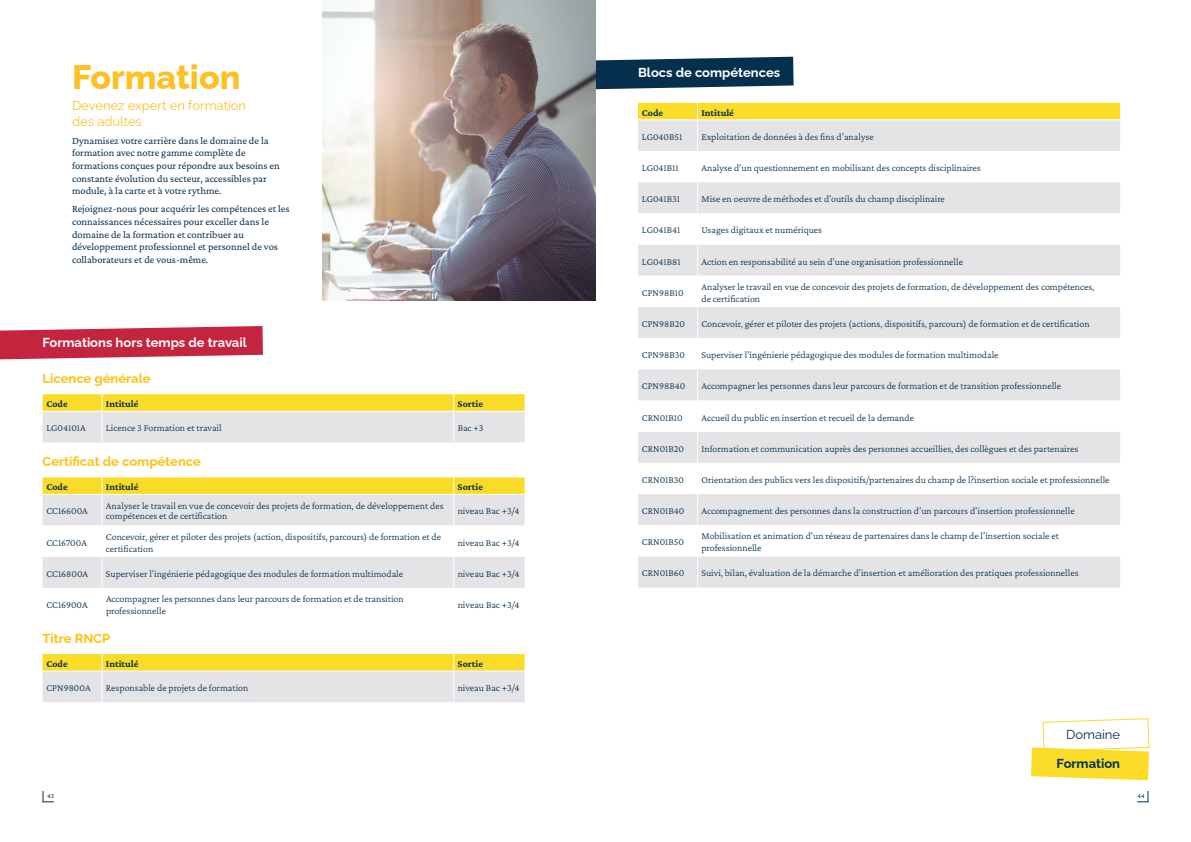
<style>
.page{position:relative;width:1191px;height:842px;background:#fff}
.page>*{position:absolute;margin:0;border:0;box-sizing:border-box;transform-origin:0 0}
.sous_titre{font:800 34px "Raleway";color:#fdc125}
.titre{font:700 13px "Raleway";color:#fec210}
.sous_titre-2{font:700 13px "Raleway";color:#fff}
.sous_titre-3{font:13px/15.6px "Raleway";color:#fdc125}
.sous_titre-4{font:700 13px "Raleway";color:#05314d}
.sous_titre-5{font:13px "Raleway";color:#05314d}
.sous_titre-6{font:10.5px/12.6px "Crimson Pro";color:#05304d}
.t1{font:300 10px/12px "Crimson Pro";color:#05304d}
.t2{font:700 10px "Crimson Pro";color:#05304d}
.t3{font:7px "Crimson Pro";color:#05304d}
</style>
<div class="page">
<svg style="left:43px;top:394px;width:481px;height:48px;background:#ece2a6"></svg>
<hr style="left:102px;top:411px;width:1px;height:31px;background:#fff">
<svg style="left:43px;top:654px;width:481px;height:48px;background:#ece1a6"></svg>
<hr style="left:102px;top:671px;width:1px;height:31px;background:#fff">
<div style="left:43px;top:495px;width:481px;height:30px;background:#e4e4e7"></div>
<div style="left:43px;top:557px;width:481px;height:31px;background:#e4e4e7"></div>
<hr style="left:453px;top:495px;width:1px;height:30px;background:#fff">
<hr style="left:453px;top:557px;width:1px;height:31px;background:#fff">
<svg style="left:43px;top:477px;width:481px;height:17px;background:#fadd2e"></svg>
<hr style="left:102px;top:494px;width:1px;height:31px;background:#fff">
<hr style="left:102px;top:557px;width:1px;height:31px;background:#fff">
<svg style="left:0;top:326px;width:263px;height:33px;background:#cc4056"></svg>
<svg style="left:595px;top:57px;width:198px;height:32px;background:#1e455f"></svg>
<svg style="left:1031px;top:718px;width:119px;height:62px"></svg>
<div style="left:638px;top:120px;width:482px;height:468px;background:#e4e4e7"></div>
<svg style="left:638px;top:151px;width:482px;height:405px"></svg>
<div style="left:638px;top:103px;width:482px;height:17px;background:#fadc29"></div>
<hr style="left:697px;top:120px;width:1px;height:31px;background:#fff">
<hr style="left:697px;top:151px;width:1px;height:31px;background:#fff">
<hr style="left:697px;top:182px;width:1px;height:31px;background:#fff">
<hr style="left:697px;top:213px;width:1px;height:32px;background:#fff">
<hr style="left:697px;top:245px;width:1px;height:31px;background:#fff">
<hr style="left:697px;top:276px;width:1px;height:31px;background:#fff">
<hr style="left:697px;top:307px;width:1px;height:31px;background:#fff">
<hr style="left:697px;top:338px;width:1px;height:31px;background:#fff">
<hr style="left:697px;top:369px;width:1px;height:31px;background:#fff">
<hr style="left:697px;top:400px;width:1px;height:32px;background:#fff">
<hr style="left:697px;top:432px;width:1px;height:31px;background:#fff">
<hr style="left:697px;top:463px;width:1px;height:31px;background:#fff">
<hr style="left:697px;top:494px;width:1px;height:31px;background:#fff">
<hr style="left:697px;top:525px;width:1px;height:31px;background:#fff">
<hr style="left:697px;top:556px;width:1px;height:32px;background:#fff">
<img style="left:322px;top:0;width:273px;height:300px">
<svg style="left:1137px;top:791px;width:11px;height:11px"></svg>
<svg style="left:43px;top:791px;width:11px;height:11px"></svg>
<p class="sous_titre" style="left:72px;top:50px;width:170px">Formation</p>
<p class="sous_titre-3" style="left:72px;top:96px;width:176px">Devenez expert en formation des adultes</p>
<p class="sous_titre-6" style="left:72px;top:134px;width:209px">Dynamisez votre carrière dans le domaine de la formation avec notre gamme complète de formations conçues pour répondre aux besoins en constante évolution du secteur, accessibles par module, à la carte et à votre rythme.</p>
<p class="sous_titre-6" style="left:72px;top:203px;width:219px">Rejoignez-nous pour acquérir les compétences et les connaissances nécessaires pour exceller dans le domaine de la formation et contribuer au développement professionnel et personnel de vos collaborateurs et de vous-même.</p>
<p class="sous_titre-2" style="left:43px;top:333px;width:206px">Formations hors temps de travail</p>
<p class="titre" style="left:43px;top:368px;width:110px">Licence générale</p>
<p class="t2" style="left:46px;top:398px;width:23px">Code</p>
<p class="t2" style="left:106px;top:398px;width:34px">Intitulé</p>
<p class="t2" style="left:457px;top:398px;width:27px">Sortie</p>
<p class="t1" style="left:46px;top:422px;width:41px">LG04101A</p>
<p class="t1" style="left:106px;top:422px;width:117px">Licence 3 Formation et travail</p>
<p class="t1" style="left:458px;top:422px;width:27px">Bac +3</p>
<p class="titre" style="left:43px;top:451px;width:160px">Certificat de compétence</p>
<p class="t2" style="left:46px;top:481px;width:23px">Code</p>
<p class="t2" style="left:106px;top:481px;width:34px">Intitulé</p>
<p class="t2" style="left:457px;top:481px;width:27px">Sortie</p>
<p class="t1" style="left:46px;top:505px;width:43px">CC16600A</p>
<p class="t1" style="left:106px;top:501px;width:339px;line-height:10px">Analyser le travail en vue de concevoir des projets de formation, de développement des compétences et de certification</p>
<p class="t1" style="left:458px;top:505px;width:63px">niveau Bac +3/4</p>
<p class="t1" style="left:46px;top:536px;width:42px">CC16700A</p>
<p class="t1" style="left:106px;top:530px;width:337px">Concevoir, gérer et piloter des projets (action, dispositifs, parcours) de formation et de certification</p>
<p class="t1" style="left:458px;top:536px;width:63px">niveau Bac +3/4</p>
<p class="t1" style="left:46px;top:567px;width:43px">CC16800A</p>
<p class="t1" style="left:106px;top:567px;width:299px">Superviser l’ingénierie pédagogique des modules de formation multimodale</p>
<p class="t1" style="left:458px;top:567px;width:63px">niveau Bac +3/4</p>
<p class="t1" style="left:46px;top:599px;width:43px">CC16900A</p>
<p class="t1" style="left:106px;top:593px;width:299px">Accompagner les personnes dans leur parcours de formation et de transition professionnelle</p>
<p class="t1" style="left:458px;top:599px;width:63px">niveau Bac +3/4</p>
<p class="titre" style="left:43px;top:628px;width:69px">Titre RNCP</p>
<p class="t2" style="left:46px;top:657px;width:23px">Code</p>
<p class="t2" style="left:106px;top:657px;width:34px">Intitulé</p>
<p class="t2" style="left:457px;top:657px;width:27px">Sortie</p>
<p class="t1" style="left:46px;top:682px;width:46px">CPN9800A</p>
<p class="t1" style="left:106px;top:682px;width:144px">Responsable de projets de formation</p>
<p class="t1" style="left:458px;top:682px;width:63px">niveau Bac +3/4</p>
<p class="sous_titre-2" style="left:638px;top:62px;width:144px">Blocs de compétences</p>
<p class="t2" style="left:642px;top:106px;width:23px">Code</p>
<p class="t2" style="left:701px;top:106px;width:34px">Intitulé</p>
<p class="t1" style="left:642px;top:130px;width:42px">LG040B51</p>
<p class="t1" style="left:701px;top:130px;width:174px">Exploitation de données à des fins d’analyse</p>
<p class="t1" style="left:642px;top:162px;width:38px">LG041B11</p>
<p class="t1" style="left:701px;top:162px;width:281px">Analyse d’un questionnement en mobilisant des concepts disciplinaires</p>
<p class="t1" style="left:642px;top:193px;width:40px">LG041B31</p>
<p class="t1" style="left:701px;top:193px;width:245px">Mise en oeuvre de méthodes et d’outils du champ disciplinaire</p>
<p class="t1" style="left:642px;top:224px;width:40px">LG041B41</p>
<p class="t1" style="left:701px;top:224px;width:122px">Usages digitaux et numériques</p>
<p class="t1" style="left:642px;top:255px;width:40px">LG041B81</p>
<p class="t1" style="left:701px;top:255px;width:263px">Action en responsabilité au sein d’une organisation professionnelle</p>
<p class="t1" style="left:642px;top:286px;width:43px">CPN98B10</p>
<p class="t1" style="left:701px;top:280px;width:394px">Analyser le travail en vue de concevoir des projets de formation, de développement des compétences, de certification</p>
<p class="t1" style="left:642px;top:318px;width:45px">CPN98B20</p>
<p class="t1" style="left:701px;top:318px;width:390px">Concevoir, gérer et piloter des projets (actions, dispositifs, parcours) de formation et de certification</p>
<p class="t1" style="left:642px;top:349px;width:45px">CPN98B30</p>
<p class="t1" style="left:701px;top:349px;width:299px">Superviser l’ingénierie pédagogique des modules de formation multimodale</p>
<p class="t1" style="left:642px;top:380px;width:45px">CPN98B40</p>
<p class="t1" style="left:701px;top:380px;width:361px">Accompagner les personnes dans leur parcours de formation et de transition professionnelle</p>
<p class="t1" style="left:642px;top:411px;width:42px">CRN01B10</p>
<p class="t1" style="left:701px;top:411px;width:214px">Accueil du public en insertion et recueil de la demande</p>
<p class="t1" style="left:642px;top:442px;width:44px">CRN01B20</p>
<p class="t1" style="left:701px;top:442px;width:378px">Information et communication auprès des personnes accueillies, des collègues et des partenaires</p>
<p class="t1" style="left:642px;top:473px;width:44px">CRN01B30</p>
<p class="t1" style="left:701px;top:473px;width:409px">Orientation des publics vers les dispositifs/partenaires du champ de l?insertion sociale et professionnelle</p>
<p class="t1" style="left:642px;top:505px;width:44px">CRN01B40</p>
<p class="t1" style="left:701px;top:505px;width:375px">Accompagnement des personnes dans la construction d’un parcours d’insertion professionnelle</p>
<p class="t1" style="left:642px;top:536px;width:44px">CRN01B50</p>
<p class="t1" style="left:701px;top:530px;width:359px">Mobilisation et animation d’un réseau de partenaires dans le champ de l’insertion sociale et professionnelle</p>
<p class="t1" style="left:642px;top:567px;width:44px">CRN01B60</p>
<p class="t1" style="left:701px;top:567px;width:379px">Suivi, bilan, évaluation de la démarche d’insertion et amélioration des pratiques professionnelles</p>
<p class="sous_titre-5" style="left:1066px;top:724px;width:56px">Domaine</p>
<p class="sous_titre-4" style="left:1056px;top:753px;width:65px">Formation</p>
<p class="t3" style="left:47px;top:791px;width:8px">43</p>
<p class="t3" style="left:1137px;top:791px;width:9px">44</p>
</div>
